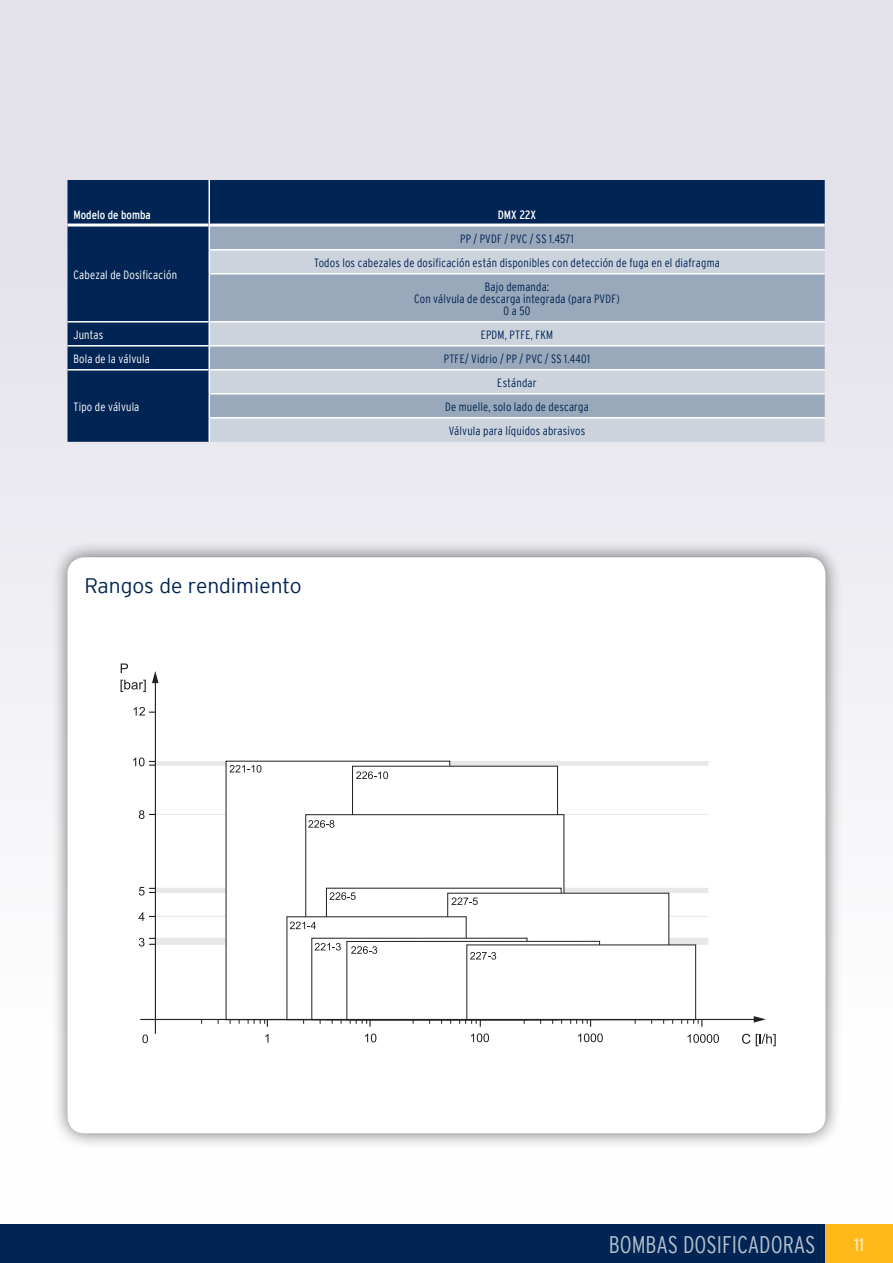
<style>
.page{position:relative;width:893px;height:1263px;background:#fff}
.page>*{position:absolute;margin:0;border:0;box-sizing:border-box;transform-origin:0 0}
.t1{font:300 condensed 24px "Interstate";color:#b3bdcb}
.t2{font:300 21px "Interstate";color:#002453}
.t3{font:condensed 18px "Interstate";color:#ffeaba}
.t4{font:300 condensed 12px/24px "Interstate";letter-spacing:.015em;color:#002453;text-align:center}
.t5{font:300 condensed 12px "Interstate";letter-spacing:.015em;color:#fff}
.t6{font:condensed 12px "Interstate";color:#fff}
</style>
<div class="page">
<div style="left:0;top:1224px;width:835px;height:39px;background:#002453"></div>
<div style="left:825px;top:1224px;width:68px;height:39px;background:#ffb819"></div>
<div style="left:0;top:0;width:893px;height:1224px;background:linear-gradient(to bottom,#dfdce7,#fff)"></div>
<div style="left:68px;top:180px;width:757px;height:262px;background:#002453"></div>
<div style="left:210px;top:227px;width:615px;height:22px;background:#99a8ba"></div>
<svg style="left:210px;top:251px;width:615px;height:191px;background:#b2bdcb"></svg>
<hr style="left:208px;top:393px;width:617px;height:2px;background:#fff">
<hr style="left:68px;top:224px;width:140px;height:3px;background:#fff">
<hr style="left:210px;top:224px;width:615px;height:3px;background:#fff">
<hr style="left:208px;top:225px;width:2px;height:24px;background:#fff">
<hr style="left:208px;top:249px;width:617px;height:2px;background:#fff">
<hr style="left:208px;top:251px;width:2px;height:22px;background:#fff">
<hr style="left:208px;top:273px;width:617px;height:2px;background:#fff">
<hr style="left:208px;top:275px;width:2px;height:46px;background:#fff">
<hr style="left:68px;top:321px;width:141px;height:2px;background:#fff">
<hr style="left:209px;top:321px;width:616px;height:2px;background:#fff">
<hr style="left:208px;top:323px;width:2px;height:22px;background:#fff">
<hr style="left:68px;top:345px;width:141px;height:2px;background:#fff">
<hr style="left:209px;top:345px;width:616px;height:2px;background:#fff">
<hr style="left:208px;top:347px;width:2px;height:22px;background:#fff">
<hr style="left:68px;top:369px;width:141px;height:2px;background:#fff">
<hr style="left:209px;top:369px;width:616px;height:2px;background:#fff">
<hr style="left:208px;top:371px;width:2px;height:22px;background:#fff">
<hr style="left:208px;top:395px;width:2px;height:22px;background:#fff">
<hr style="left:208px;top:417px;width:617px;height:2px;background:#fff">
<hr style="left:208px;top:419px;width:2px;height:23px;background:#fff">
<hr style="left:208px;top:180px;width:2px;height:45px;background:#fff">
<div style="left:51px;top:541px;width:791px;height:609px;background:#000;opacity:.57"></div>
<div style="left:67px;top:557px;width:758px;height:576px;background:#fff;border-radius:17px"></div>
<svg style="left:742px;top:1034px;width:8px;height:10px"></svg>
<svg style="left:756px;top:1034px;width:20px;height:12px"></svg>
<svg style="left:142px;top:1034px;width:6px;height:9px"></svg>
<svg style="left:121px;top:663px;width:7px;height:10px"></svg>
<svg style="left:121px;top:680px;width:25px;height:12px"></svg>
<svg style="left:134px;top:707px;width:21px;height:8px"></svg>
<hr style="left:152px;top:916px;width:556px;height:1px;background:#e7e8e8">
<div style="left:155px;top:888px;width:553px;height:5px;background:#e7e8e8"></div>
<hr style="left:152px;top:814px;width:556px;height:1px;background:#e7e8e8">
<div style="left:155px;top:761px;width:553px;height:5px;background:#e7e8e8"></div>
<div style="left:155px;top:938px;width:553px;height:7px;background:#e7e8e8"></div>
<div style="left:226px;top:761px;width:224px;height:259px;background:#fff"></div>
<div style="left:306px;top:815px;width:258px;height:204px;background:#fff"></div>
<div style="left:448px;top:893px;width:221px;height:127px;background:#fff"></div>
<div style="left:346px;top:941px;width:254px;height:79px;border:1px solid #231f20"></div>
<div style="left:467px;top:945px;width:229px;height:75px;background:#fff"></div>
<svg style="left:351px;top:946px;width:26px;height:8px"></svg>
<svg style="left:470px;top:952px;width:26px;height:8px"></svg>
<svg style="left:315px;top:943px;width:26px;height:7px"></svg>
<svg style="left:290px;top:922px;width:26px;height:7px"></svg>
<svg style="left:452px;top:897px;width:26px;height:8px"></svg>
<svg style="left:329px;top:892px;width:27px;height:8px"></svg>
<svg style="left:308px;top:820px;width:26px;height:8px"></svg>
<svg style="left:230px;top:765px;width:31px;height:8px"></svg>
<svg style="left:356px;top:771px;width:32px;height:8px"></svg>
<svg style="left:265px;top:1034px;width:3px;height:8px"></svg>
<svg style="left:471px;top:1033px;width:18px;height:9px"></svg>
<svg style="left:687px;top:1034px;width:32px;height:9px"></svg>
<svg style="left:365px;top:1033px;width:11px;height:9px"></svg>
<hr style="left:140px;top:1019px;width:616px;height:1px;background:#222221">
<svg style="left:754px;top:1016px;width:12px;height:6px"></svg>
<svg style="left:578px;top:1033px;width:25px;height:9px"></svg>
<svg style="left:570px;top:1020px;width:21px;height:7px"></svg>
<svg style="left:681px;top:1020px;width:21px;height:7px"></svg>
<svg style="left:459px;top:1020px;width:22px;height:7px"></svg>
<svg style="left:350px;top:1020px;width:21px;height:7px"></svg>
<svg style="left:248px;top:1020px;width:20px;height:7px"></svg>
<hr style="left:155px;top:681px;width:1px;height:353px;background:#222221">
<svg style="left:152px;top:671px;width:7px;height:12px"></svg>
<svg style="left:139px;top:912px;width:16px;height:9px"></svg>
<svg style="left:139px;top:810px;width:16px;height:9px"></svg>
<svg style="left:133px;top:757px;width:22px;height:9px"></svg>
<svg style="left:139px;top:887px;width:16px;height:8px"></svg>
<svg style="left:139px;top:938px;width:16px;height:8px"></svg>
<p class="t6" style="left:74px;top:208px;width:79px">Modelo de bomba</p>
<p class="t6" style="left:498px;top:208px;width:40px">DMX 22X</p>
<p class="t5" style="left:74px;top:268px;width:105px">Cabezal de Dosificación</p>
<p class="t4" style="left:314px;top:226px;width:407px">PP / PVDF / PVC / SS 1.4571<br>Todos los cabezales de dosificación están disponibles con detección de fuga en el diafragma<br>Bajo demanda:</p>
<p class="t4" style="left:414px;top:292px;width:207px;line-height:12px">Con válvula de descarga integrada (para PVDF)<br>0 a 50</p>
<p class="t5" style="left:73px;top:328px;width:31px">Juntas</p>
<p class="t4" style="left:481px;top:322px;width:74px">EPDM, PTFE, FKM</p>
<p class="t5" style="left:73px;top:352px;width:78px">Bola de la válvula</p>
<p class="t4" style="left:444px;top:346px;width:148px">PTFE/ Vidrio / PP / PVC / SS 1.4401</p>
<p class="t5" style="left:73px;top:400px;width:67px">Tipo de válvula</p>
<p class="t4" style="left:445px;top:370px;width:145px">Estándar<br>De muelle, solo lado de descarga<br>Válvula para líquidos abrasivos</p>
<h2 class="t2" style="left:84px;top:574px;width:219px">Rangos de rendimiento</h2>
<h1 class="t1" style="left:609px;top:1231px;width:208px">BOMBAS DOSIFICADORAS</h1>
<h3 class="t3" style="left:854px;top:1234px;width:11px">11</h3>
</div>
